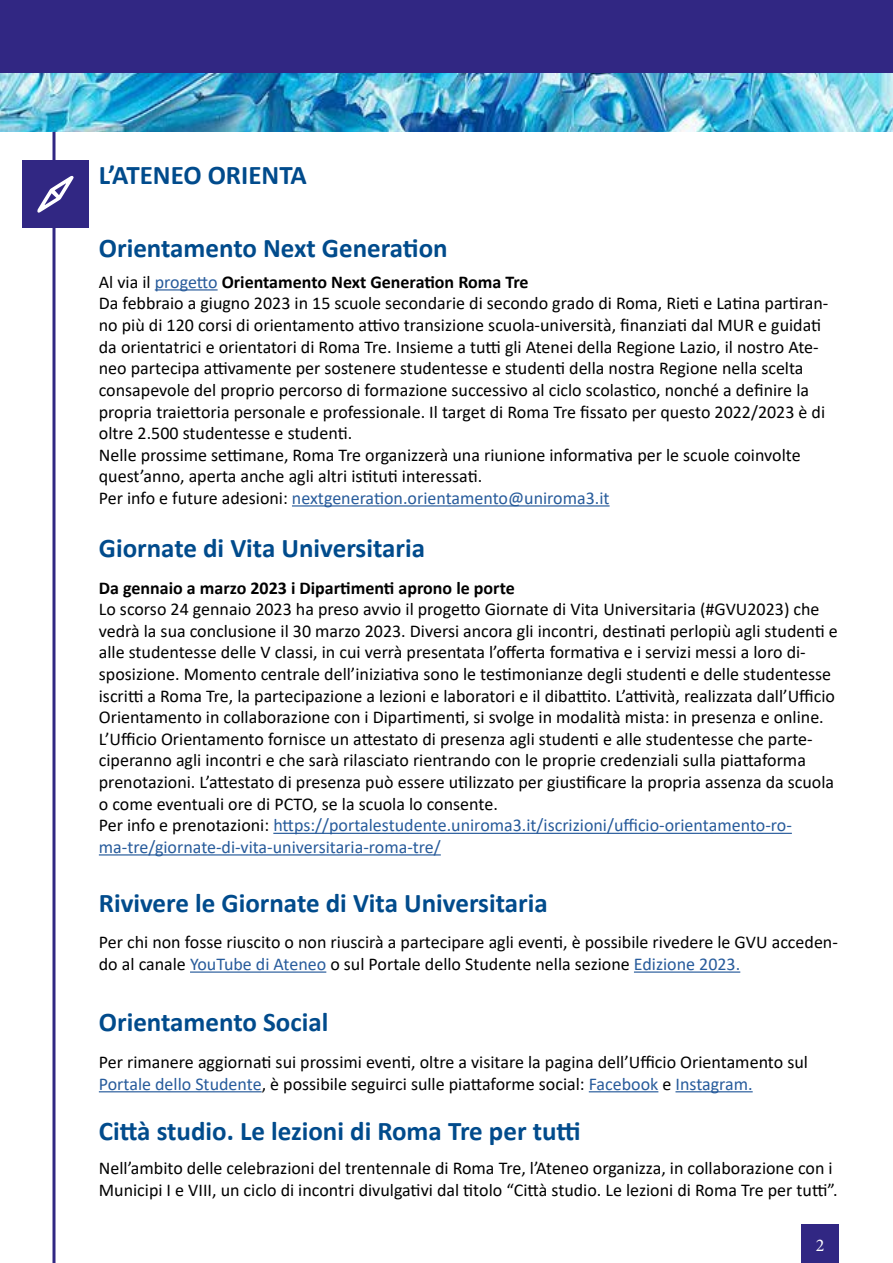
<style>
.page{position:relative;width:893px;height:1263px;background:#fff}
.page>*{position:absolute;margin:0;border:0;box-sizing:border-box;transform-origin:0 0}
.t1{font:700 27px "Calibri";color:#014b8c}
.t2{font:18px/21.6px "Calibri";color:#000}
.t3{font:700 18px "Calibri";color:#000}
.t4{font:18px "Minion Pro";color:#fff}
.s1{color:#275b9b}
.s2{font-weight:700}
</style>
<div class="page">
<div style="left:0;top:0;width:893px;height:74px;background:#312783"></div>
<img style="left:0;top:73px;width:893px;height:59px">
<svg style="left:52px;top:132px;width:4px;height:1131px"></svg>
<div style="left:22px;top:160px;width:67px;height:68px;background:#312783"></div>
<svg style="left:37px;top:176px;width:37px;height:37px"></svg>
<hr style="left:273px;top:833px;width:519px;height:1px;background:#275b9b">
<hr style="left:99px;top:854px;width:342px;height:1px;background:#275b9b">
<hr style="left:155px;top:289px;width:63px;height:1px;background:#275b9b">
<hr style="left:292px;top:505px;width:318px;height:1px;background:#275b9b">
<div style="left:801px;top:1225px;width:38px;height:38px;background:#312783"></div>
<hr style="left:190px;top:971px;width:136px;height:2px;background:#275b9b">
<hr style="left:634px;top:971px;width:106px;height:2px;background:#275b9b">
<hr style="left:99px;top:1091px;width:163px;height:1px;background:#275b9b">
<hr style="left:589px;top:1091px;width:69px;height:1px;background:#275b9b">
<hr style="left:675px;top:1091px;width:78px;height:1px;background:#275b9b">
<h1 class="t1" style="left:99px;top:156px;width:210px">L’ATENEO ORIENTA</h1>
<h1 class="t1" style="left:99px;top:229px;width:350px">Orientamento Next Generation</h1>
<p class="t2" style="left:99px;top:271px;width:731px">Al via il <span class="s1">progetto</span> <span class="s2">Orientamento Next Generation Roma Tre<br></span>Da febbraio a giugno 2023 in 15 scuole secondarie di secondo grado di Roma, Rieti e Latina partiran&shy;no più di 120 corsi di orientamento attivo transizione scuola-università, finanziati dal MUR e guidati da orientatrici e orientatori di Roma Tre. Insieme a tutti gli Atenei della Regione Lazio, il nostro Ate&shy;neo partecipa attivamente per sostenere studentesse e studenti della nostra Regione nella scelta consapevole del proprio percorso di formazione successivo al ciclo scolastico, nonché a definire la propria traiettoria personale e professionale. Il target di Roma Tre fissato per questo 2022/2023 è di oltre 2.500 studentesse e studenti.<br>Nelle prossime settimane, Roma Tre organizzerà una riunione informativa per le scuole coinvolte quest’anno, aperta anche agli altri istituti interessati.<br>Per info e future adesioni: <span class="s1">nextgeneration.orientamento@uniroma3.it</span></p>
<h1 class="t1" style="left:99px;top:529px;width:328px">Giornate di Vita Universitaria</h1>
<p class="t3" style="left:99px;top:575px;width:417px">Da gennaio a marzo 2023 i Dipartimenti aprono le porte</p>
<p class="t2" style="left:99px;top:598px;width:740px">Lo scorso 24 gennaio 2023 ha preso avvio il progetto Giornate di Vita Universitaria (#GVU2023) che vedrà la sua conclusione il 30 marzo 2023. Diversi ancora gli incontri, destinati perlopiù agli studenti e alle studentesse delle V classi, in cui verrà presentata l’offerta formativa e i servizi messi a loro di&shy;sposizione. Momento centrale dell’iniziativa sono le testimonianze degli studenti e delle studentesse iscritti a Roma Tre, la partecipazione a lezioni e laboratori e il dibattito. L’attività, realizzata dall’Ufficio Orientamento in collaborazione con i Dipartimenti, si svolge in modalità mista: in presenza e online.<br>L’Ufficio Orientamento fornisce un attestato di presenza agli studenti e alle studentesse che parte&shy;ciperanno agli incontri e che sarà rilasciato rientrando con le proprie credenziali sulla piattaforma prenotazioni. L’attestato di presenza può essere utilizzato per giustificare la propria assenza da scuola o come eventuali ore di PCTO, se la scuola lo consente.<br>Per info e prenotazioni: <span class="s1">https://portalestudente.uniroma3.it/iscrizioni/ufficio-orientamento-ro&shy;ma-tre/giornate-di-vita-universitaria-roma-tre/</span></p>
<h1 class="t1" style="left:99px;top:883px;width:450px">Rivivere le Giornate di Vita Universitaria</h1>
<p class="t2" style="left:99px;top:931px;width:741px">Per chi non fosse riuscito o non riuscirà a partecipare agli eventi, è possibile rivedere le GVU acceden&shy;do al canale <span class="s1">YouTube di Ateneo</span> o sul Portale dello Studente nella sezione <span class="s1">Edizione 2023.</span></p>
<h1 class="t1" style="left:99px;top:1003px;width:231px">Orientamento Social</h1>
<p class="t2" style="left:99px;top:1051px;width:711px">Per rimanere aggiornati sui prossimi eventi, oltre a visitare la pagina dell’Ufficio Orientamento sul<br><span class="s1">Portale dello Studente</span>, è possibile seguirci sulle piattaforme social: <span class="s1">Facebook</span> e <span class="s1">Instagram.</span></p>
<h1 class="t1" style="left:99px;top:1112px;width:483px">Città studio. Le lezioni di Roma Tre per tutti</h1>
<p class="t2" style="left:99px;top:1157px;width:740px">Nell’ambito delle celebrazioni del trentennale di Roma Tre, l’Ateneo organizza, in collaborazione con i<br>Municipi I e VIII, un ciclo di incontri divulgativi dal titolo “Città studio. Le lezioni di Roma Tre per tutti”.</p>
<p class="t4" style="left:816px;top:1233px;width:10px">2</p>
</div>
